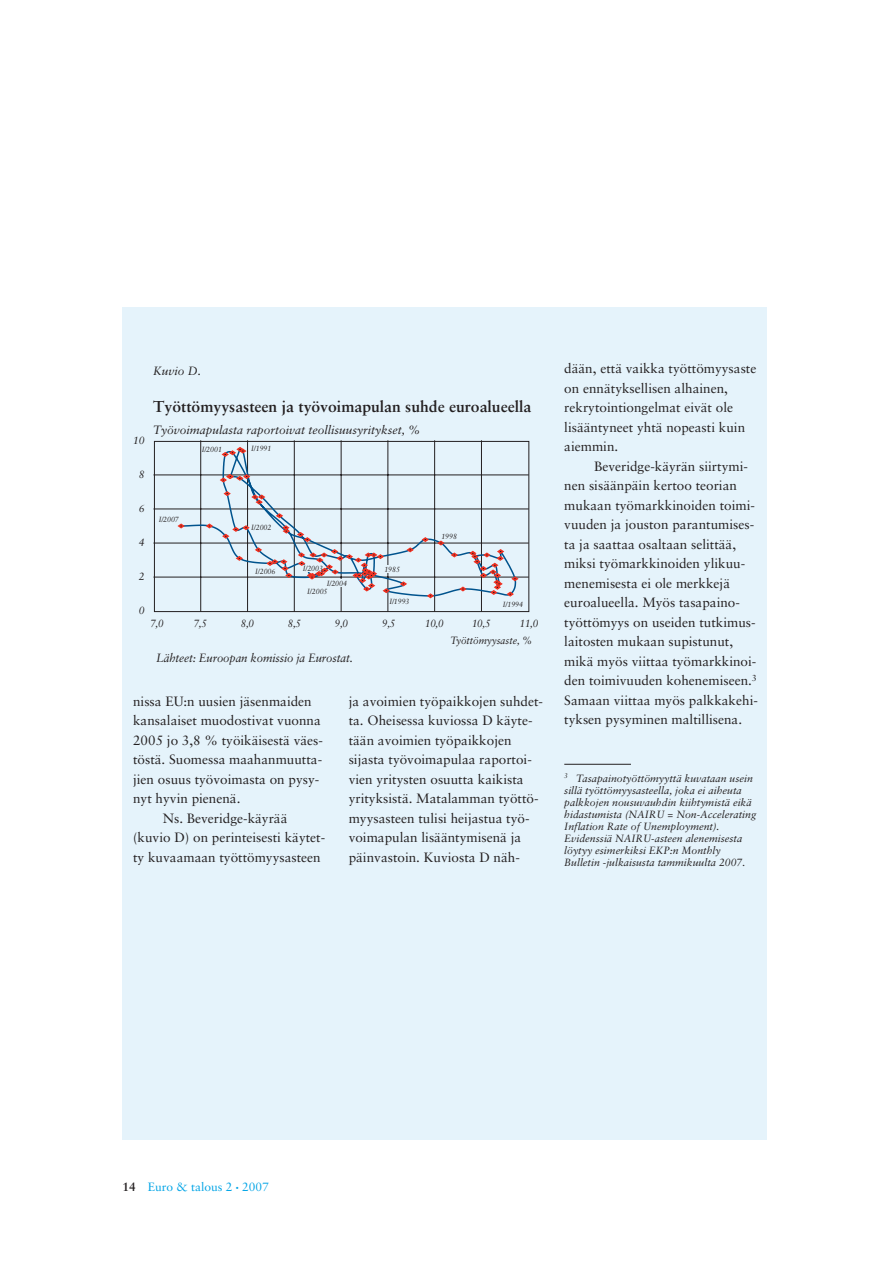
<style>
.page{position:relative;width:896px;height:1266px;background:#fff}
.page>*{position:absolute;margin:0;border:0;box-sizing:border-box;transform-origin:0 0}
.t1{font:700 15.75px "Sabon";color:#231f20}
.t2{font:13.5px/19.5px "Sabon";color:#231f20}
.t3{font:italic 12px "Sabon";color:#231f20}
.t4{font:italic 12px "Sabon";color:#231f20;scale:.95 1}
.t5{font:12px "Sabon";color:#00a4e6}
.t6{font:italic 10.5px/12px "Sabon";color:#231f20}
.t7{font:italic 10.5px/17.2px "Sabon";color:#231f20;scale:.94 1}
.t8{font:italic 7.5px "Sabon";letter-spacing:-.01em;color:#231f20;scale:.95 1}
.s1{font-weight:700;color:#231f20}
.s2{font-size:6px}
</style>
<div class="page">
<div style="left:122px;top:307px;width:645px;height:832px;background:#e5f3fb"></div>
<div style="left:154px;top:441px;width:375px;height:171px;border:1px solid #231f20"></div>
<hr style="left:154px;top:577px;width:374px;height:1px;background:#231f20">
<hr style="left:154px;top:543px;width:374px;height:1px;background:#231f20">
<hr style="left:154px;top:508px;width:374px;height:1px;background:#231f20">
<hr style="left:154px;top:474px;width:374px;height:1px;background:#231f20">
<hr style="left:200px;top:441px;width:1px;height:170px;background:#231f20">
<hr style="left:247px;top:441px;width:1px;height:170px;background:#231f20">
<hr style="left:294px;top:441px;width:1px;height:170px;background:#231f20">
<hr style="left:341px;top:441px;width:1px;height:170px;background:#231f20">
<hr style="left:387px;top:441px;width:1px;height:170px;background:#231f20">
<hr style="left:434px;top:441px;width:1px;height:170px;background:#231f20">
<hr style="left:481px;top:441px;width:1px;height:170px;background:#231f20">
<svg style="left:180px;top:447px;width:337px;height:150px"></svg>
<svg style="left:398px;top:536px;width:122px;height:63px"></svg>
<svg style="left:250px;top:493px;width:17px;height:12px"></svg>
<svg style="left:220px;top:445px;width:28px;height:13px"></svg>
<svg style="left:218px;top:473px;width:33px;height:10px"></svg>
<svg style="left:222px;top:490px;width:10px;height:7px"></svg>
<svg style="left:221px;top:512px;width:170px;height:82px"></svg>
<svg style="left:204px;top:522px;width:10px;height:7px"></svg>
<svg style="left:177px;top:522px;width:9px;height:7px"></svg>
<div style="left:382px;top:565px;width:19px;height:7px;background:#e5f3fb"></div>
<div style="left:303px;top:565px;width:8px;height:6px;background:#e5f3fb"></div>
<div style="left:326px;top:579px;width:22px;height:8px;background:#e5f3fb"></div>
<hr style="left:564px;top:763px;width:67px;height:1px;background:#231f20">
<p class="t3" style="left:153px;top:366px;width:50px">Kuvio D.</p>
<p class="t6" style="left:133px;top:435px;width:13px">10</p>
<p class="t6" style="left:139px;top:469px;width:7px">8</p>
<p class="t6" style="left:139px;top:503px;width:7px">6</p>
<p class="t6" style="left:139px;top:537px;width:7px">4</p>
<p class="t6" style="left:139px;top:571px;width:7px">2</p>
<p class="t6" style="left:139px;top:605px;width:7px">0</p>
<p class="t1" style="left:153px;top:400px;width:380px">Työttömyysasteen ja työvoimapulan suhde euroalueella</p>
<p class="t3" style="left:153px;top:425px;width:269px">Työvoimapulasta raportoivat teollisuusyritykset, %</p>
<p class="t8" style="left:202px;top:446px;width:23px">I/2001</p>
<p class="t8" style="left:159px;top:516px;width:23px">I/2007</p>
<p class="t8" style="left:251px;top:445px;width:23px">I/1991</p>
<p class="t8" style="left:251px;top:524px;width:23px">I/2002</p>
<p class="t8" style="left:255px;top:568px;width:23px">I/2006</p>
<p class="t8" style="left:303px;top:565px;width:23px">I/2003</p>
<p class="t8" style="left:384px;top:566px;width:18px">1985</p>
<p class="t8" style="left:327px;top:580px;width:23px">I/2004</p>
<p class="t8" style="left:307px;top:588px;width:23px">I/2005</p>
<p class="t8" style="left:389px;top:598px;width:23px">I/1993</p>
<p class="t8" style="left:441px;top:533px;width:18px">1998</p>
<p class="t8" style="left:503px;top:601px;width:23px">I/1994</p>
<p class="t7" style="left:150px;top:615px;width:16px">7,0</p>
<p class="t7" style="left:194px;top:615px;width:16px">7,5</p>
<p class="t7" style="left:241px;top:615px;width:16px">8,0</p>
<p class="t7" style="left:288px;top:615px;width:16px">8,5</p>
<p class="t7" style="left:335px;top:615px;width:16px">9,0</p>
<p class="t7" style="left:382px;top:615px;width:16px">9,5</p>
<p class="t7" style="left:425px;top:615px;width:21px">10,0</p>
<p class="t7" style="left:472px;top:615px;width:21px">10,5</p>
<p class="t7" style="left:450px;top:615px;width:95px;text-indent:69px">11,0<br>Työttömyysaste, %</p>
<p class="t4" style="left:156px;top:653px;width:208px">Lähteet: Euroopan komissio ja Eurostat.</p>
<p class="t2" style="left:133px;top:692px;width:180px">nissa EU:n uusien jäsenmaiden</p>
<p class="t2" style="left:133px;top:712px;width:189px">kansalaiset muodostivat vuonna</p>
<p class="t2" style="left:133px;top:731px;width:191px">2005 jo 3,8 % työikäisestä väes-</p>
<p class="t2" style="left:133px;top:751px;width:190px">töstä. Suomessa maahanmuutta-</p>
<p class="t2" style="left:133px;top:770px;width:188px">jien osuus työvoimasta on pysy-</p>
<p class="t2" style="left:133px;top:790px;width:109px">nyt hyvin pienenä.</p>
<p class="t2" style="left:163px;top:809px;width:126px">Ns. Beveridge-käyrää</p>
<p class="t2" style="left:133px;top:829px;width:194px">(kuvio D) on perinteisesti käytet-</p>
<p class="t2" style="left:133px;top:848px;width:189px">ty kuvaamaan työttömyysasteen</p>
<p class="t2" style="left:348px;top:692px;width:196px">ja avoimien työpaikkojen suhdet&shy;ta. Oheisessa kuviossa D käyte&shy;tään avoimien työpaikkojen sijasta työvoimapulaa raportoi&shy;vien yritysten osuutta kaikista yrityksistä. Matalamman työttö&shy;myysasteen tulisi heijastua työ&shy;voimapulan lisääntymisenä ja päinvastoin. Kuviosta D näh-</p>
<p class="t2" style="left:564px;top:360px;width:193px">dään, että vaikka työttömyysaste</p>
<p class="t2" style="left:564px;top:379px;width:165px">on ennätyksellisen alhainen,</p>
<p class="t2" style="left:564px;top:399px;width:170px">rekrytointiongelmat eivät ole</p>
<p class="t2" style="left:564px;top:418px;width:182px">lisääntyneet yhtä nopeasti kuin</p>
<p class="t2" style="left:564px;top:438px;width:55px">aiemmin.</p>
<p class="t2" style="left:594px;top:457px;width:155px">Beveridge-käyrän siirtymi-</p>
<p class="t2" style="left:564px;top:477px;width:174px">nen sisäänpäin kertoo teorian</p>
<p class="t2" style="left:564px;top:496px;width:192px">mukaan työmarkkinoiden toimi-</p>
<p class="t2" style="left:564px;top:516px;width:191px">vuuden ja jouston parantumises-</p>
<p class="t2" style="left:564px;top:535px;width:173px">ta ja saattaa osaltaan selittää,</p>
<p class="t2" style="left:564px;top:555px;width:182px">miksi työmarkkinoiden ylikuu-</p>
<p class="t2" style="left:564px;top:574px;width:167px">menemisesta ei ole merkkejä</p>
<p class="t2" style="left:564px;top:594px;width:177px">euroalueella. Myös tasapaino-</p>
<p class="t2" style="left:564px;top:613px;width:193px">työttömyys on useiden tutkimus-</p>
<p class="t2" style="left:564px;top:633px;width:170px">laitosten mukaan supistunut,</p>
<p class="t2" style="left:564px;top:652px;width:193px">mikä myös viittaa työmarkkinoi-</p>
<p class="t2" style="left:564px;top:672px;width:194px">den toimivuuden kohenemiseen.<sup>3</sup></p>
<p class="t2" style="left:564px;top:691px;width:195px">Samaan viittaa myös palkkakehi-</p>
<p class="t2" style="left:564px;top:711px;width:179px">tyksen pysyminen maltillisena.</p>
<p class="t6" style="left:564px;top:772px;width:193px"><sup>3</sup> Tasapainotyöttömyyttä kuvataan usein sillä työttömyysasteella, joka ei aiheuta palkkojen nousuvauhdin kiihtymistä eikä hidastumista (NAIRU = Non-Accelerating Inflation Rate of Unemployment).<br>Evidenssiä NAIRU-asteen alenemisesta löytyy esimerkiksi EKP:n Monthly Bulletin -julkaisusta tammikuulta 2007.</p>
<p class="t5" style="left:122px;top:1182px;width:148px"><span class="s1">14</span> Euro &amp; talous 2 <span class="s2">•</span> 2007</p>
</div>
